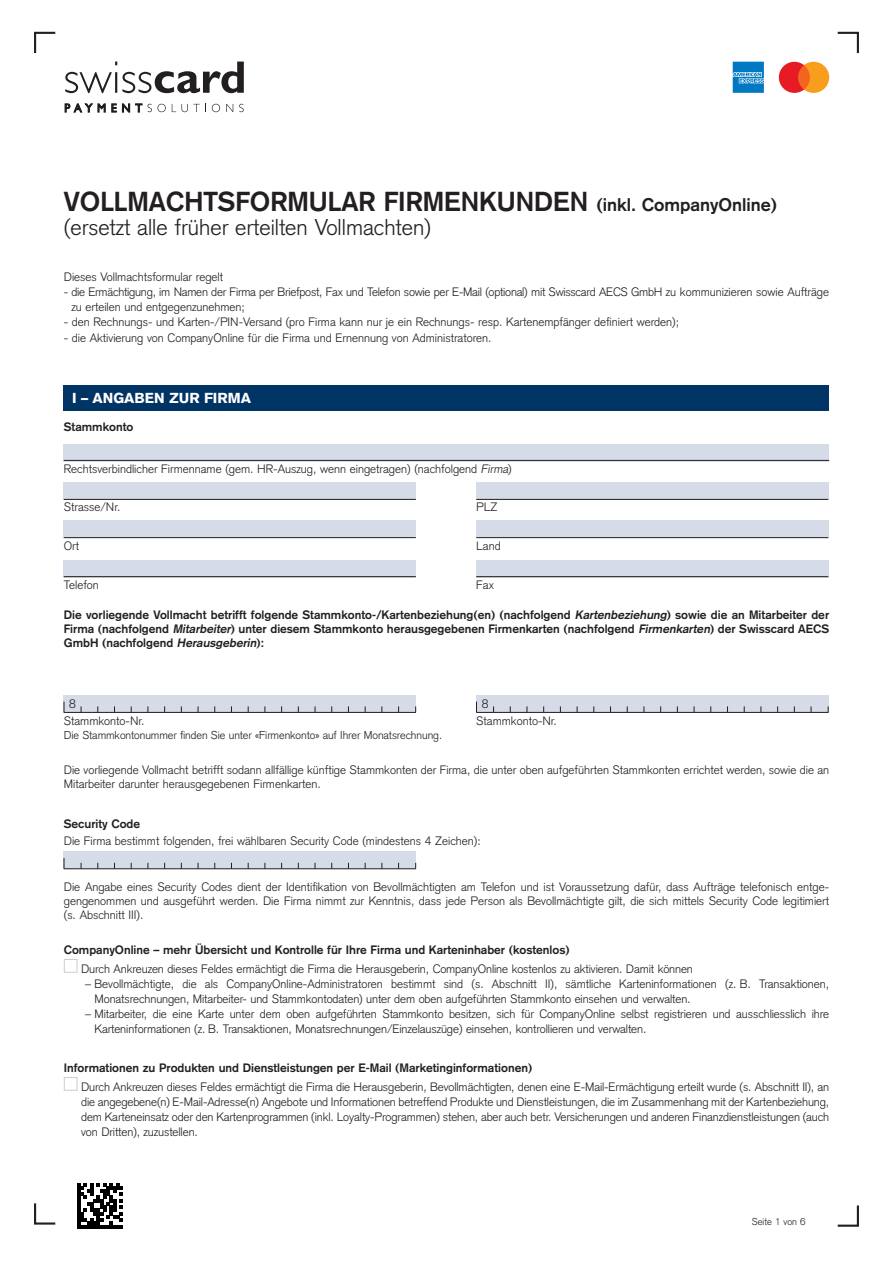
<style>
.page{position:relative;width:893px;height:1263px;background:#fff}
.page>*{position:absolute;margin:0;border:0;box-sizing:border-box;transform-origin:0 0}
.t1{font:700 27px "Akzidenz Grotesk";color:#231f20}
.t2{font:300 22.5px "Akzidenz Grotesk";color:#231f20}
.t3{font:900 14.25px "Akzidenz Grotesk";color:#fff}
.t4{font:300 12px/15px "Akzidenz Grotesk";color:#231f20}
.t5{font:700 12px/14.2px "Akzidenz Grotesk";color:#231f20;text-align:justify}
.t6{font:300 12px/14.2px "Akzidenz Grotesk";letter-spacing:-.02em;color:#231f20}
.t7{font:300 11.25px "Akzidenz Grotesk";letter-spacing:-.005em;color:#231f20}
.t8{font:300 9.75px "Akzidenz Grotesk";color:#231f20}
.s1{font-size:18px}
.s2{font-style:italic}
</style>
<div class="page">
<svg style="left:34px;top:31px;width:22px;height:23px"></svg>
<svg style="left:837px;top:1205px;width:22px;height:22px"></svg>
<svg style="left:34px;top:1203px;width:22px;height:22px"></svg>
<svg style="left:837px;top:31px;width:22px;height:23px"></svg>
<div style="left:64px;top:852px;width:352px;height:17px;background:#d6dbe8"></div>
<div style="left:64px;top:444px;width:765px;height:17px;background:#d6dbe8"></div>
<div style="left:64px;top:483px;width:352px;height:17px;background:#d6dbe8"></div>
<div style="left:476px;top:483px;width:352px;height:17px;background:#d6dbe8"></div>
<div style="left:64px;top:521px;width:352px;height:17px;background:#d6dbe8"></div>
<div style="left:476px;top:521px;width:352px;height:17px;background:#d6dbe8"></div>
<div style="left:64px;top:560px;width:352px;height:17px;background:#d6dbe8"></div>
<div style="left:476px;top:560px;width:352px;height:17px;background:#d6dbe8"></div>
<div style="left:64px;top:385px;width:765px;height:25px;background:#003465"></div>
<hr style="left:64px;top:868px;width:352px;height:1px;background:#231f20">
<div style="left:64px;top:959px;width:14px;height:14px;background:#fff;border:1px solid #cccfd1"></div>
<div style="left:64px;top:1077px;width:14px;height:14px;background:#fff;border:1px solid #cccfd1"></div>
<hr style="left:64px;top:460px;width:765px;height:1px;background:#231f20">
<hr style="left:64px;top:499px;width:352px;height:1px;background:#231f20">
<hr style="left:476px;top:499px;width:352px;height:1px;background:#231f20">
<hr style="left:64px;top:537px;width:352px;height:1px;background:#231f20">
<hr style="left:476px;top:537px;width:352px;height:1px;background:#231f20">
<hr style="left:64px;top:576px;width:352px;height:1px;background:#231f20">
<hr style="left:476px;top:576px;width:352px;height:1px;background:#231f20">
<svg style="left:77px;top:1183px;width:46px;height:45px"></svg>
<div style="left:64px;top:695px;width:352px;height:17px;background:#d6dbe8"></div>
<div style="left:476px;top:695px;width:352px;height:17px;background:#d6dbe8"></div>
<hr style="left:64px;top:712px;width:352px;height:1px;background:#231f20">
<hr style="left:476px;top:712px;width:352px;height:1px;background:#231f20">
<svg style="left:65px;top:62px;width:179px;height:31px"></svg>
<svg style="left:65px;top:103px;width:77px;height:10px"></svg>
<svg style="left:148px;top:104px;width:18px;height:8px"></svg>
<svg style="left:172px;top:104px;width:34px;height:8px"></svg>
<svg style="left:212px;top:104px;width:8px;height:8px"></svg>
<svg style="left:226px;top:104px;width:7px;height:8px"></svg>
<svg style="left:239px;top:104px;width:5px;height:8px"></svg>
<svg style="left:779px;top:62px;width:50px;height:31px;background:#f27641"></svg>
<svg style="left:733px;top:62px;width:31px;height:31px"></svg>
<h1 class="t1" style="left:64px;top:185px;width:715px">VOLLMACHTSFORMULAR FIRMENKUNDEN <span class="s1">(inkl. CompanyOnline)</span></h1>
<h2 class="t2" style="left:64px;top:214px;width:369px">(ersetzt alle früher erteilten Vollmachten)</h2>
<p class="t4" style="left:64px;top:269px;width:161px">Dieses Vollmachtsformular regelt</p>
<p class="t6" style="left:71px;top:285px;width:759px;text-indent:-8px">- die Ermächtigung, im Namen der Firma per Briefpost, Fax und Telefon sowie per E-Mail (optional) mit Swisscard AECS GmbH zu kommunizieren sowie Aufträge zu erteilen und entgegenzunehmen;</p>
<p class="t4" style="left:64px;top:315px;width:617px">- den Rechnungs- und Karten-/PIN-Versand (pro Firma kann nur je ein Rechnungs- resp. Kartenempfänger definiert werden);</p>
<p class="t4" style="left:64px;top:331px;width:429px">- die Aktivierung von CompanyOnline für die Firma und Ernennung von Administratoren.</p>
<p class="t3" style="left:72px;top:389px;width:180px">I – ANGABEN ZUR FIRMA</p>
<p class="t5" style="left:64px;top:419px;width:71px">Stammkonto</p>
<p class="t4" style="left:64px;top:461px;width:449px">Rechtsverbindlicher Firmenname (gem. HR-Auszug, wenn eingetragen) (nachfolgend <span class="s2">Firma</span>)</p>
<p class="t4" style="left:64px;top:499px;width:58px">Strasse/Nr.</p>
<p class="t4" style="left:476px;top:499px;width:23px">PLZ</p>
<p class="t4" style="left:64px;top:538px;width:17px">Ort</p>
<p class="t4" style="left:476px;top:538px;width:26px">Land</p>
<p class="t4" style="left:64px;top:577px;width:37px">Telefon</p>
<p class="t4" style="left:476px;top:577px;width:19px">Fax</p>
<p class="t5" style="left:64px;top:607px;width:767px">Die vorliegende Vollmacht betrifft folgende Stammkonto-/Kartenbeziehung(en) (nachfolgend <span class="s2">Kartenbeziehung</span>) sowie die an Mitarbeiter der Firma (nachfolgend <span class="s2">Mitarbeiter</span>) unter diesem Stammkonto herausgegebenen Firmenkarten (nachfolgend <span class="s2">Firmenkarten</span>) der Swisscard AECS GmbH (nachfolgend <span class="s2">Herausgeberin</span>):</p>
<p class="t4" style="left:69px;top:696px;width:8px">8</p>
<p class="t4" style="left:482px;top:696px;width:8px">8</p>
<p class="t7" style="left:64px;top:728px;width:380px">Die Stammkontonummer finden Sie unter «Firmenkonto» auf Ihrer Monatsrechnung.</p>
<p class="t4" style="left:64px;top:713px;width:82px">Stammkonto-Nr.</p>
<p class="t4" style="left:476px;top:713px;width:82px">Stammkonto-Nr.</p>
<p class="t4" style="left:64px;top:763px;width:767px;line-height:14.2px">Die vorliegende Vollmacht betrifft sodann allfällige künftige Stammkonten der Firma, die unter oben aufgeführten Stammkonten errichtet werden, sowie die an<br>Mitarbeiter darunter herausgegebenen Firmenkarten.</p>
<p class="t5" style="left:64px;top:816px;width:78px">Security Code</p>
<p class="t4" style="left:64px;top:833px;width:419px">Die Firma bestimmt folgenden, frei wählbaren Security Code (mindestens 4 Zeichen):</p>
<p class="t4" style="left:64px;top:879px;width:767px;line-height:14.2px;text-align:justify">Die Angabe eines Security Codes dient der Identifikation von Bevollmächtigten am Telefon und ist Voraussetzung dafür, dass Aufträge telefonisch entge&shy;gengenommen und ausgeführt werden. Die Firma nimmt zur Kenntnis, dass jede Person als Bevollmächtigte gilt, die sich mittels Security Code legitimiert (s. Abschnitt III).</p>
<p class="t5" style="left:64px;top:942px;width:507px">CompanyOnline – mehr Übersicht und Kontrolle für Ihre Firma und Karteninhaber (kostenlos)</p>
<p class="t4" style="left:81px;top:961px;width:613px">Durch Ankreuzen dieses Feldes ermächtigt die Firma die Herausgeberin, CompanyOnline kostenlos zu aktivieren. Damit können</p>
<p class="t4" style="left:95px;top:976px;width:736px;text-indent:-9px">– Bevollmächtigte, die als CompanyOnline-Administratoren bestimmt sind (s. Abschnitt II), sämtliche Karteninformationen (z. B. Transaktionen,<br>Monatsrechnungen, Mitarbeiter- und Stammkontodaten) unter dem oben aufgeführten Stammkonto einsehen und verwalten.</p>
<p class="t4" style="left:95px;top:1006px;width:736px;text-indent:-9px">– Mitarbeiter, die eine Karte unter dem oben aufgeführten Stammkonto besitzen, sich für CompanyOnline selbst registrieren und ausschliesslich ihre<br>Karteninformationen (z. B. Transaktionen, Monatsrechnungen/Einzelauszüge) einsehen, kontrollieren und verwalten.</p>
<p class="t5" style="left:64px;top:1060px;width:470px">Informationen zu Produkten und Dienstleistungen per E-Mail (Marketinginformationen)</p>
<p class="t4" style="left:81px;top:1079px;width:750px;text-align:justify">Durch Ankreuzen dieses Feldes ermächtigt die Firma die Herausgeberin, Bevollmächtigten, denen eine E-Mail-Ermächtigung erteilt wurde (s. Abschnitt II), an die angegebene(n) E-Mail-Adresse(n) Angebote und Informationen betreffend Produkte und Dienstleistungen, die im Zusammenhang mit der Kartenbeziehung, dem Karteneinsatz oder den Kartenprogrammen (inkl. Loyalty-Programmen) stehen, aber auch betr. Versicherungen und anderen Finanzdienstleistungen (auch von Dritten), zuzustellen.</p>
<p class="t8" style="left:752px;top:1215px;width:55px">Seite 1 von 6</p>
</div>
